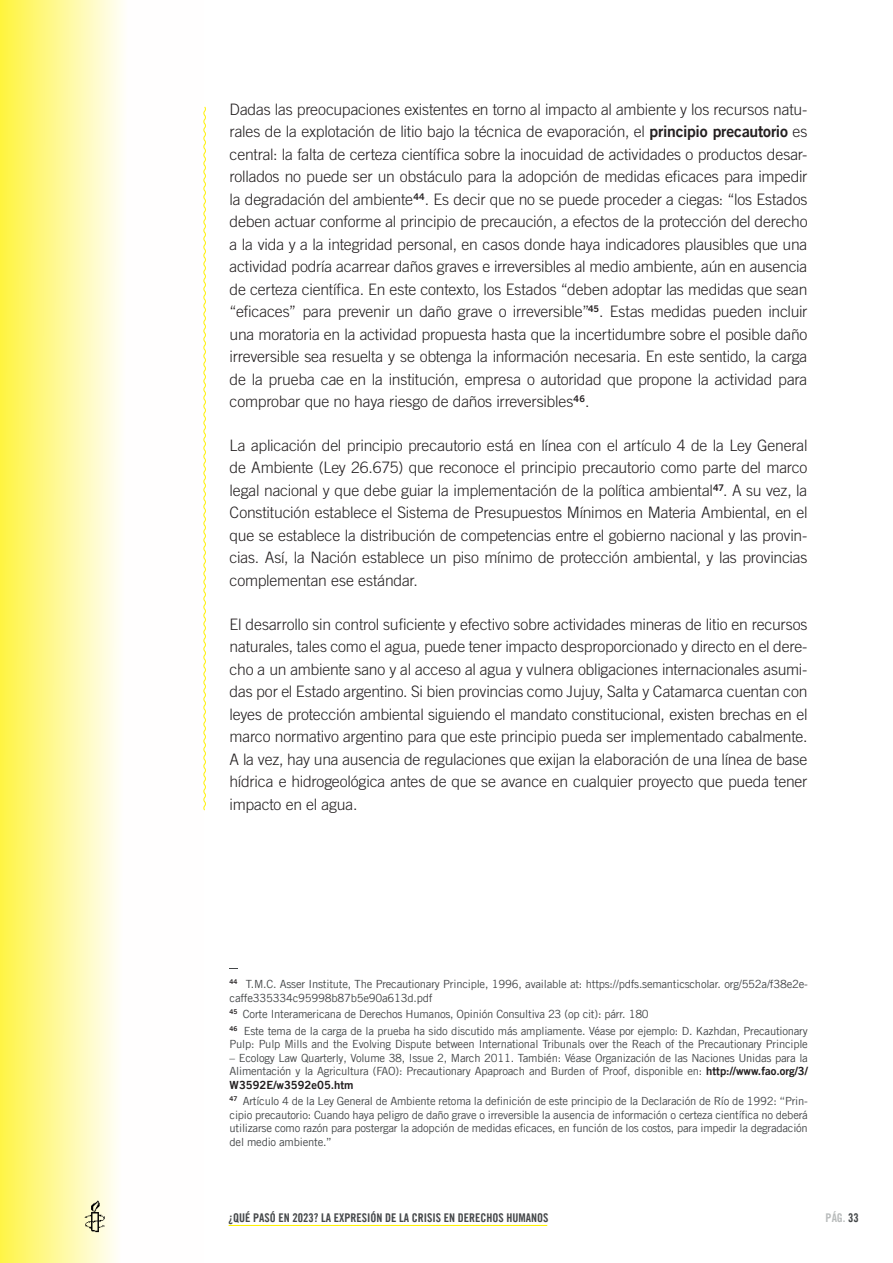
<style>
.page{position:relative;width:893px;height:1263px;background:#fff}
.page>*{position:absolute;margin:0;border:0;box-sizing:border-box;transform-origin:0 0}
.Galera{font:300 15.75px/22.5px "Amnesty Trade Gothic";letter-spacing:-.015em;color:#231f20;text-align:justify}
.t1{font:12px "Amnesty Trade Gothic Bd Cn 20";color:#444749}
.t2{font:12px "Amnesty Trade Gothic Bd Cn 20";color:#b9bcbc}
.t3{font:11.25px/13.5px "Amnesty Trade Gothic";letter-spacing:-.02em;color:#444749}
.s1{font-family:"Amnesty Trade Gothic Bd 2";font-weight:400}
.s2{font-family:"Amnesty Trade Gothic Bd 2";color:#231f20}
.s3{color:#444749}
</style>
<div class="page">
<svg style="left:0;top:0;width:122px;height:1263px;background:#fff99b"></svg>
<hr style="left:229px;top:1225px;width:318px;height:1px;background:#fff101">
<img style="left:71px;top:1193px;width:47px;height:46px">
<svg style="left:203px;top:106px;width:3px;height:705px"></svg>
<p class="Galera" style="left:230px;top:98px;width:579px">Dadas las preocupaciones existentes en torno al impacto al ambiente y los recursos natu&shy;rales de la explotación de litio bajo la técnica de evaporación, el <span class="s1">principio precautorio</span> es central: la falta de certeza científica sobre la inocuidad de actividades o productos desar&shy;rollados no puede ser un obstáculo para la adopción de medidas eficaces para impedir la degradación del ambiente<sup>44</sup>. Es decir que no se puede proceder a ciegas: “los Estados deben actuar conforme al principio de precaución, a efectos de la protección del derecho a la vida y a la integridad personal, en casos donde haya indicadores plausibles que una actividad podría acarrear daños graves e irreversibles al medio ambiente, aún en ausencia de certeza científica. En este contexto, los Estados “deben adoptar las medidas que sean “eficaces” para prevenir un daño grave o irreversible”<sup>45</sup>. Estas medidas pueden incluir una moratoria en la actividad propuesta hasta que la incertidumbre sobre el posible daño irreversible sea resuelta y se obtenga la información necesaria. En este sentido, la carga de la prueba cae en la institución, empresa o autoridad que propone la actividad para comprobar que no haya riesgo de daños irreversibles<sup>46</sup>.</p>
<p class="Galera" style="left:230px;top:434px;width:579px">La aplicación del principio precautorio está en línea con el artículo 4 de la Ley General de Ambiente (Ley 26.675) que reconoce el principio precautorio como parte del marco legal nacional y que debe guiar la implementación de la política ambiental<sup>47</sup>. A su vez, la Constitución establece el Sistema de Presupuestos Mínimos en Materia Ambiental, en el que se establece la distribución de competencias entre el gobierno nacional y las provin&shy;cias. Así, la Nación establece un piso mínimo de protección ambiental, y las provincias complementan ese estándar.</p>
<p class="Galera" style="left:230px;top:612px;width:579px">El desarrollo sin control suficiente y efectivo sobre actividades mineras de litio en recursos naturales, tales como el agua, puede tener impacto desproporcionado y directo en el dere&shy;cho a un ambiente sano y al acceso al agua y vulnera obligaciones internacionales asumi&shy;das por el Estado argentino. Si bien provincias como Jujuy, Salta y Catamarca cuentan con leyes de protección ambiental siguiendo el mandato constitucional, existen brechas en el marco normativo argentino para que este principio pueda ser implementado cabalmente.<br>A la vez, hay una ausencia de regulaciones que exijan la elaboración de una línea de base hídrica e hidrogeológica antes de que se avance en cualquier proyecto que pueda tener impacto en el agua.</p>
<p class="t3" style="left:230px;top:977px;width:580px"><sup>44</sup> T.M.C. Asser Institute, The Precautionary Principle, 1996, available at: https://pdfs.semanticscholar. org/552a/f38e2e&shy;caffe335334c95998b87b5e90a613d.pdf</p>
<p class="t3" style="left:230px;top:1007px;width:421px"><sup>45</sup> Corte Interamericana de Derechos Humanos, Opinión Consultiva 23 (op cit): párr. 180</p>
<p class="t3" style="left:230px;top:1024px;width:580px"><sup>46</sup> Este tema de la carga de la prueba ha sido discutido más ampliamente. Véase por ejemplo: D. Kazhdan, Precautionary<br>Pulp: Pulp Mills and the Evolving Dispute between International Tribunals over the Reach of the Precautionary Principle</p>
<p class="t3" style="left:230px;top:1051px;width:580px;text-align:justify">– Ecology Law Quarterly, Volume 38, Issue 2, March 2011. También: Véase Organización de las Naciones Unidas para la Alimentación y la Agricultura (FAO): Precautionary Apaproach and Burden of Proof, disponible en: <span class="s2">http://www.fao.org/3/ W3592E/w3592e05.htm</span></p>
<p class="t3" style="left:230px;top:1094px;width:580px;text-align:justify"><sup>47</sup> Artículo 4 de la Ley General de Ambiente retoma la definición de este principio de la Declaración de Río de 1992: “Prin&shy;cipio precautorio: Cuando haya peligro de daño grave o irreversible la ausencia de información o certeza científica no deberá utilizarse como razón para postergar la adopción de medidas eficaces, en función de los costos, para impedir la degradación del medio ambiente.”</p>
<p class="t1" style="left:229px;top:1210px;width:321px">¿QUÉ PASÓ EN 2023? LA EXPRESIÓN DE LA CRISIS EN DERECHOS HUMANOS</p>
<p class="t2" style="left:826px;top:1210px;width:35px">PÁG. <span class="s3">33</span></p>
</div>
